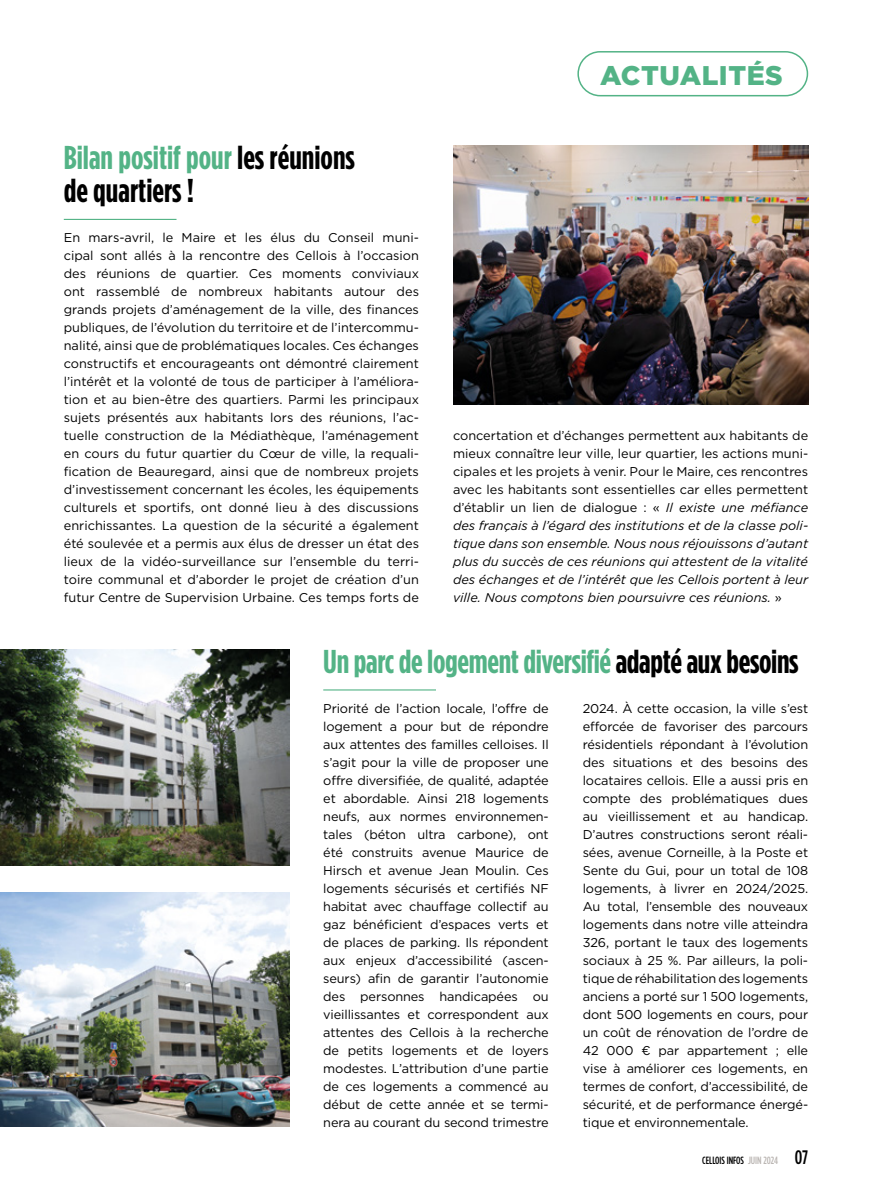
<style>
.page{position:relative;width:872px;height:1191px;background:#fff}
.page>*{position:absolute;margin:0;border:0;box-sizing:border-box;transform-origin:0 0}
.t1{font:700 33px "Gotham Condensed";letter-spacing:-.01em;color:#53b386}
.t2{font:700 33px/33px "Gotham Condensed";color:#000}
.t3{font:900 27px "Gotham";letter-spacing:.02em;color:#53b386}
.t4{font:12.75px/18px "Gotham";letter-spacing:-.01em;color:#000;text-align:justify}
.t5{font:italic 12.75px/18px "Gotham";color:#000;text-align:justify}
.t6{font:500 10.5px "Gotham Condensed";color:#000}
.s1{color:#53b386}
.s2{font-style:normal}
.s3{color:#000}
.s4{color:#bbb6b3}
.s5{font-size:19.5px}
</style>
<div class="page">
<div style="left:577px;top:51px;width:231px;height:45px;border:2px solid #53b386;border-radius:22px"></div>
<hr style="left:64px;top:219px;width:112px;height:1px;background:#53b386">
<hr style="left:323px;top:689px;width:113px;height:1px;background:#53b386">
<img style="left:453px;top:146px;width:355px;height:258px">
<img style="left:0;top:892px;width:289px;height:234px">
<img style="left:0;top:649px;width:289px;height:216px">
<h1 class="t2" style="left:64px;top:140px;width:293px"><span class="s1">Bilan positif pour</span> les réunions de quartiers !</h1>
<p class="t4" style="left:64px;top:228px;width:357px">En mars-avril, le Maire et les élus du Conseil muni&shy;cipal sont allés à la rencontre des Cellois à l’occasion des réunions de quartier. Ces moments conviviaux ont rassemblé de nombreux habitants autour des grands projets d’aménagement de la ville, des finances publiques, de l’évolution du territoire et de l’intercommu&shy;nalité, ainsi que de problématiques locales. Ces échanges constructifs et encourageants ont démontré clairement l’intérêt et la volonté de tous de participer à l’améliora&shy;tion et au bien-être des quartiers. Parmi les principaux sujets présentés aux habitants lors des réunions, l’ac&shy;tuelle construction de la Médiathèque, l’aménagement en cours du futur quartier du Cœur de ville, la requali&shy;fication de Beauregard, ainsi que de nombreux projets d’investissement concernant les écoles, les équipements culturels et sportifs, ont donné lieu à des discussions enrichissantes. La question de la sécurité a également été soulevée et a permis aux élus de dresser un état des lieux de la vidéo-surveillance sur l’ensemble du terri&shy;toire communal et d’aborder le projet de création d’un futur Centre de Supervision Urbaine. Ces temps forts de</p>
<h2 class="t3" style="left:600px;top:56px;width:184px">ACTUALITÉS</h2>
<p class="t5" style="left:453px;top:426px;width:357px"><span class="s2">concertation et d’échanges permettent aux habitants de mieux connaître leur ville, leur quartier, les actions muni&shy;cipales et les projets à venir. Pour le Maire, ces rencontres avec les habitants sont essentielles car elles permettent d’établir un lien de dialogue : «</span> Il existe une méfiance des français à l’égard des institutions et de la classe poli&shy;tique dans son ensemble. Nous nous réjouissons d’autant plus du succès de ces réunions qui attestent de la vitalité des échanges et de l’intérêt que les Cellois portent à leur ville. Nous comptons bien poursuivre ces réunions. <span class="s2">»</span></p>
<h1 class="t1" style="left:323px;top:642px;width:477px">Un parc de logement diversifié <span class="s3">adapté aux besoins</span></h1>
<p class="t4" style="left:323px;top:699px;width:227px">Priorité de l’action locale, l’offre de logement a pour but de répondre aux attentes des familles celloises. Il s’agit pour la ville de proposer une offre diversifiée, de qualité, adaptée et abordable. Ainsi 218 logements neufs, aux normes environnemen&shy;tales (béton ultra carbone), ont été construits avenue Maurice de Hirsch et avenue Jean Moulin. Ces logements sécurisés et certifiés NF habitat avec chauffage collectif au gaz bénéficient d’espaces verts et de places de parking. Ils répondent aux enjeux d’accessibilité (ascen&shy;seurs) afin de garantir l’autonomie des personnes handicapées ou vieillissantes et correspondent aux attentes des Cellois à la recherche de petits logements et de loyers modestes. L’attribution d’une partie de ces logements a commencé au début de cette année et se termi&shy;nera au courant du second trimestre</p>
<p class="t4" style="left:583px;top:699px;width:227px">2024. À cette occasion, la ville s’est efforcée de favoriser des parcours résidentiels répondant à l’évolution des situations et des besoins des locataires cellois. Elle a aussi pris en compte des problématiques dues au vieillissement et au handicap.<br>D’autres constructions seront réali&shy;sées, avenue Corneille, à la Poste et Sente du Gui, pour un total de 108 logements, à livrer en 2024/2025.<br>Au total, l’ensemble des nouveaux logements dans notre ville atteindra 326, portant le taux des logements sociaux à 25 %. Par ailleurs, la poli&shy;tique de réhabilitation des logements anciens a porté sur 1 500 logements, dont 500 logements en cours, pour un coût de rénovation de l’ordre de 42 000 € par appartement ; elle vise à améliorer ces logements, en termes de confort, d’accessibilité, de sécurité, et de performance énergé&shy;tique et environnementale.</p>
<p class="t6" style="left:702px;top:1154px;width:107px">CELLOIS INFOS <span class="s4">JUIN 2024</span> <span class="s5">07</span></p>
</div>
